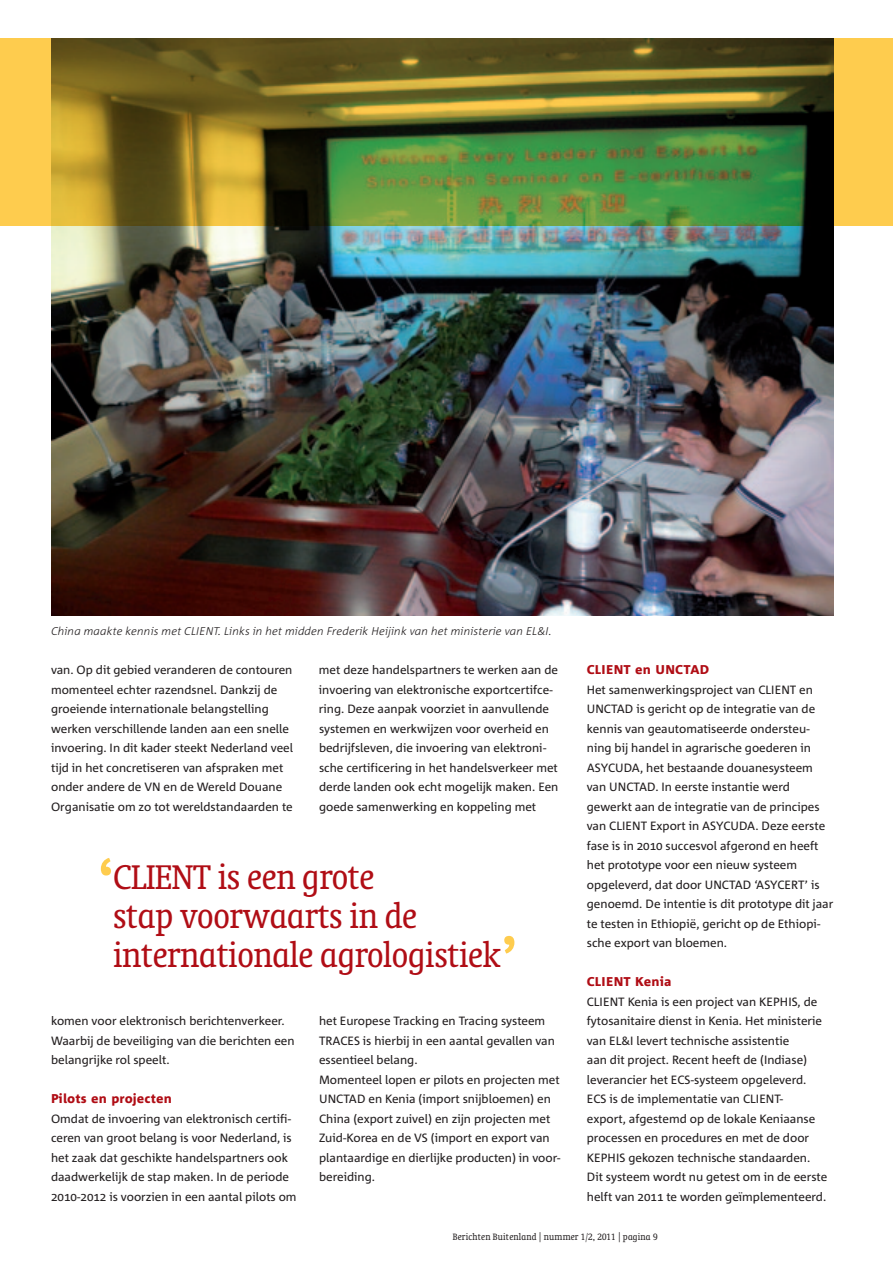
<style>
.page{position:relative;width:893px;height:1263px;background:#fff}
.page>*{position:absolute;margin:0;border:0;box-sizing:border-box;transform-origin:0 0}
.t1{font:condensed 39px/39px "Oranda BT";letter-spacing:-.01em;color:#b00d15}
.t2{font:800 12.75px "Agrofont";letter-spacing:.01em;color:#b00d15}
.t3{font:12px/19.5px "Agrofont Normaal";color:#231f20}
.t4{font:11.25px "Agrofont Mager Cursief";letter-spacing:.01em;color:#231f20}
.t5{font:condensed 10.5px "Oranda BT";letter-spacing:.015em;color:#231f20}
.s1{font-size:82.5px;color:#fecc4e}
.s2{font-family:"Agrofont Mager";font-stretch:normal}
</style>
<div class="page">
<div style="left:0;top:38px;width:893px;height:188px;background:#fecc4e"></div>
<img style="left:51px;top:38px;width:782px;height:578px">
<p class="t4" style="left:51px;top:625px;width:502px">China maakte kennis met CLIENT. Links in het midden Frederik Heijink van het ministerie van EL&amp;I.</p>
<p class="t3" style="left:51px;top:661px;width:244px">van. Op dit gebied veranderen de contouren momenteel echter razendsnel. Dankzij de groeiende internationale belangstelling werken verschillende landen aan een snelle invoering. In dit kader steekt Nederland veel tijd in het concretiseren van afspraken met onder andere de VN en de Wereld Douane Organisatie om zo tot wereldstandaarden te</p>
<p class="t3" style="left:319px;top:661px;width:241px">met deze handelspartners te werken aan de invoering van elektronische exportcertifce&shy;ring. Deze aanpak voorziet in aanvullende systemen en werkwijzen voor overheid en bedrijfsleven, die invoering van elektroni&shy;sche certificering in het handelsverkeer met derde landen ook echt mogelijk maken. Een goede samenwerking en koppeling met</p>
<h1 class="t1" style="left:113px;top:857px;width:406px;text-indent:-16px"><span class="s1">‘</span>CLIENT is een grote<br>stap voorwaarts in de internationale agrologistiek<span class="s1">’</span></h1>
<p class="t3" style="left:51px;top:1012px;width:245px">komen voor elektronisch berichtenverkeer.<br>Waarbij de beveiliging van die berichten een belangrijke rol speelt.</p>
<p class="t2" style="left:51px;top:1092px;width:122px">Pilots en projecten</p>
<p class="t3" style="left:51px;top:1109px;width:247px">Omdat de invoering van elektronisch certifi&shy;ceren van groot belang is voor Nederland, is het zaak dat geschikte handelspartners ook daadwerkelijk de stap maken. In de periode 2010-2012 is voorzien in een aantal pilots om</p>
<p class="t3" style="left:319px;top:1012px;width:243px">het Europese Tracking en Tracing systeem TRACES is hierbij in een aantal gevallen van essentieel belang.<br>Momenteel lopen er pilots en projecten met UNCTAD en Kenia (import snijbloemen) en China (export zuivel) en zijn projecten met Zuid-Korea en de VS (import en export van plantaardige en dierlijke producten) in voor&shy;bereiding.</p>
<p class="t2" style="left:587px;top:663px;width:124px">CLIENT en UNCTAD</p>
<p class="t3" style="left:587px;top:680px;width:248px">Het samenwerkingsproject van CLIENT en UNCTAD is gericht op de integratie van de kennis van geautomatiseerde ondersteu&shy;ning bij handel in agrarische goederen in ASYCUDA, het bestaande douanesysteem van UNCTAD. In eerste instantie werd gewerkt aan de integratie van de principes van CLIENT Export in ASYCUDA. Deze eerste fase is in 2010 succesvol afgerond en heeft het prototype voor een nieuw systeem opgeleverd, dat door UNCTAD ‘ASYCERT’ is genoemd. De intentie is dit prototype dit jaar te testen in Ethiopië, gericht op de Ethiopi&shy;sche export van bloemen.</p>
<p class="t2" style="left:587px;top:975px;width:86px">CLIENT Kenia</p>
<p class="t3" style="left:587px;top:992px;width:242px">CLIENT Kenia is een project van KEPHIS, de fytosanitaire dienst in Kenia. Het ministerie van EL&amp;I levert technische assistentie<br>aan dit project. Recent heeft de (Indiase) leverancier het ECS-systeem opgeleverd.<br>ECS is de implementatie van CLIENT-<br>export, afgestemd op de lokale Keniaanse processen en procedures en met de door KEPHIS gekozen technische standaarden.<br>Dit systeem wordt nu getest om in de eerste helft van 2011 te worden geïmplementeerd.</p>
<p class="t5" style="left:453px;top:1231px;width:206px">Berichten Buitenland <span class="s2">|</span> nummer 1/2, 2011 <span class="s2">|</span> pagina 9</p>
</div>
